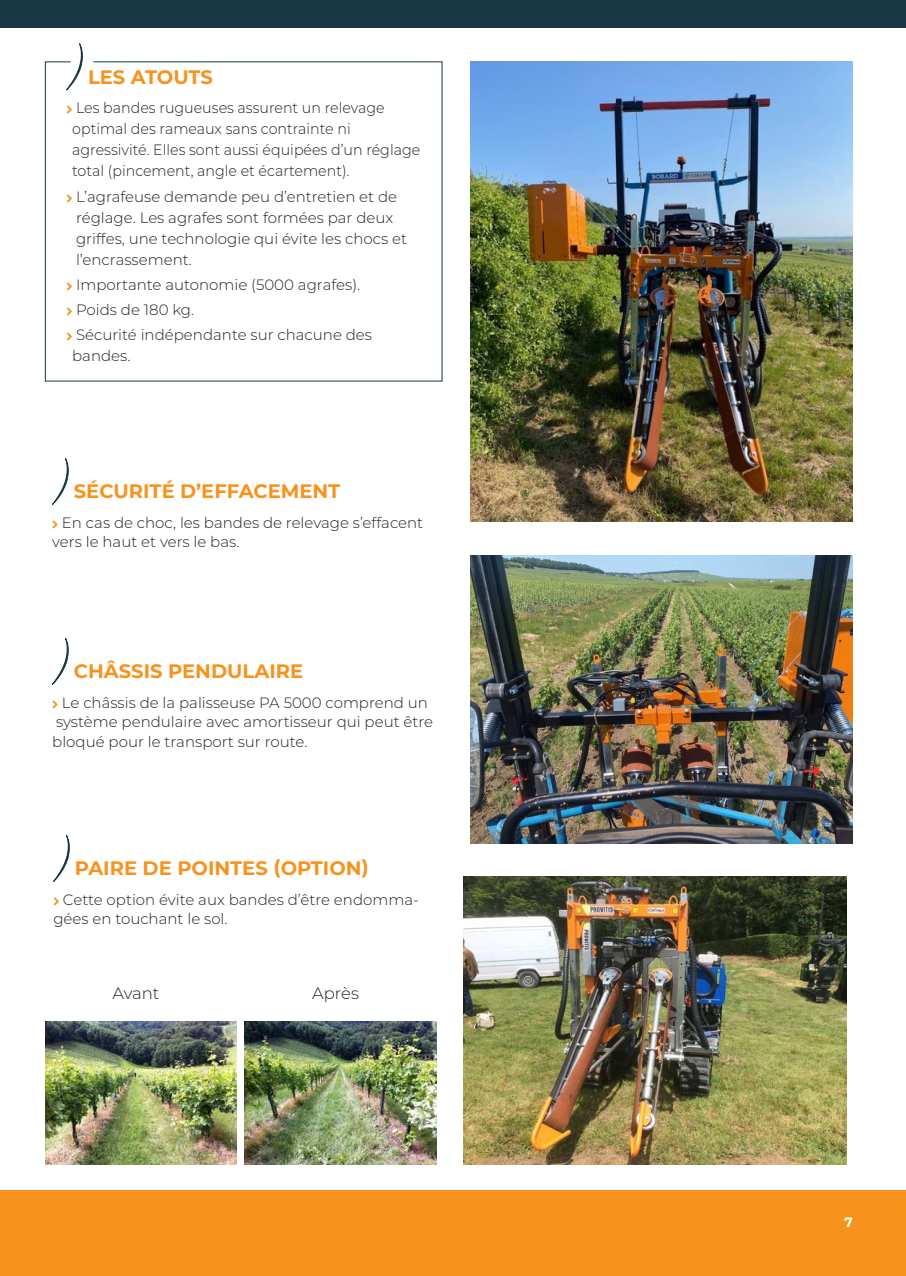
<style>
.page{position:relative;width:906px;height:1276px;background:#fff}
.page>*{position:absolute;margin:0;border:0;box-sizing:border-box;transform-origin:0 0}
.t1{font:700 19.5px "Montserrat";color:#f7931d}
.t2{font:300 16.5px "Montserrat";color:#231f20}
.t3{font:300 15px/21px "Montserrat";color:#231f20}
.t4{font:300 15px/21px "Montserrat";color:#231f20;scale:.95 1}
.t5{font:700 13.5px "Montserrat";color:#fff}
</style>
<div class="page">
<div style="left:0;top:0;width:906px;height:28px;background:#183643"></div>
<div style="left:0;top:1191px;width:906px;height:85px;background:#f7931d"></div>
<svg style="left:45px;top:61px;width:398px;height:321px"></svg>
<svg style="left:65px;top:43px;width:18px;height:49px"></svg>
<svg style="left:52px;top:458px;width:16px;height:47px"></svg>
<svg style="left:52px;top:638px;width:16px;height:47px"></svg>
<svg style="left:53px;top:835px;width:16px;height:47px"></svg>
<img style="left:470px;top:62px;width:383px;height:460px">
<img style="left:470px;top:556px;width:383px;height:287px">
<img style="left:45px;top:1021px;width:191px;height:143px">
<img style="left:245px;top:1021px;width:191px;height:143px">
<img style="left:463px;top:877px;width:383px;height:287px">
<svg style="left:67px;top:106px;width:5px;height:8px"></svg>
<svg style="left:67px;top:194px;width:5px;height:8px"></svg>
<svg style="left:67px;top:282px;width:5px;height:8px"></svg>
<svg style="left:67px;top:308px;width:5px;height:7px"></svg>
<svg style="left:67px;top:333px;width:5px;height:8px"></svg>
<p class="t1" style="left:88px;top:63px;width:126px">LES ATOUTS</p>
<p class="t4" style="left:72px;top:97px;width:368px">Les bandes rugueuses assurent un relevage optimal des rameaux sans contrainte ni agressivité. Elles sont aussi équipées d’un réglage total (pincement, angle et écartement).</p>
<p class="t3" style="left:76px;top:185px;width:332px">L’agrafeuse demande peu d’entretien et de réglage. Les agrafes sont formées par deux griffes, une technologie qui évite les chocs et l’encrassement.</p>
<p class="t3" style="left:76px;top:273px;width:286px">Importante autonomie (5000 agrafes).</p>
<p class="t3" style="left:76px;top:299px;width:120px">Poids de 180 kg.</p>
<p class="t3" style="left:72px;top:324px;width:301px">Sécurité indépendante sur chacune des bandes.</p>
<p class="t1" style="left:74px;top:477px;width:268px">SÉCURITÉ D’EFFACEMENT</p>
<p class="t3" style="left:52px;top:512px;width:372px;line-height:19.5px;text-indent:10px">En cas de choc, les bandes de relevage s’effacent vers le haut et vers le bas.</p>
<p class="t1" style="left:74px;top:657px;width:231px">CHÂSSIS PENDULAIRE</p>
<p class="t3" style="left:62px;top:691px;width:367px">Le châssis de la palisseuse PA 5000 comprend un</p>
<p class="t3" style="left:56px;top:711px;width:378px">système pendulaire avec amortisseur qui peut être</p>
<p class="t3" style="left:52px;top:730px;width:257px">bloqué pour le transport sur route.</p>
<p class="t1" style="left:75px;top:854px;width:295px">PAIRE DE POINTES (OPTION)</p>
<p class="t3" style="left:53px;top:889px;width:367px;line-height:19.5px;text-indent:10px">Cette option évite aux bandes d’être endomma&shy;gées en touchant le sol.</p>
<p class="t2" style="left:112px;top:982px;width:48px">Avant</p>
<p class="t2" style="left:312px;top:982px;width:48px">Après</p>
<p class="t5" style="left:844px;top:1212px;width:10px">7</p>
</div>
